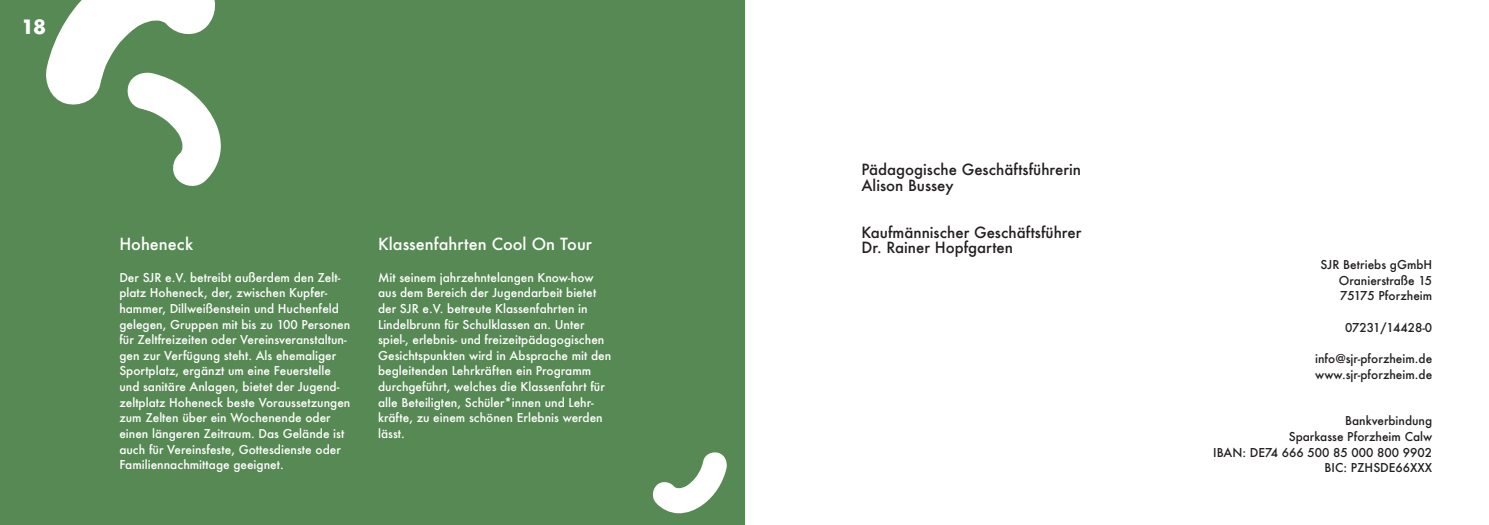
<style>
.page{position:relative;width:1489px;height:525px;background:#fff}
.page>*{position:absolute;margin:0;border:0;box-sizing:border-box;transform-origin:0 0}
.t1{font:700 19.12px "Futura";color:#fff}
.t2{font:500 16.25px "Futura";color:#fff}
.t3{font:500 15px "Futura";color:#231f20}
.t4{font:500 11.88px/15.6px "Futura";color:#fff}
.t5{font:500 11.88px "Futura";color:#231f20}
</style>
<div class="page">
<div style="left:0;top:0;width:744px;height:524px;background:#578954"></div>
<svg style="left:46px;top:0;width:175px;height:186px"></svg>
<svg style="left:652px;top:452px;width:75px;height:61px"></svg>
<p class="t1" style="left:21px;top:13px;width:26px">18</p>
<p class="t2" style="left:119px;top:233px;width:75px">Hoheneck</p>
<p class="t4" style="left:119px;top:269px;width:233px">Der SJR e.V. betreibt außerdem den Zelt&shy;platz Hoheneck, der, zwischen Kupfer&shy;hammer, Dillweißenstein und Huchenfeld gelegen, Gruppen mit bis zu 100 Personen für Zeltfreizeiten oder Vereinsveranstaltun&shy;gen zur Verfügung steht. Als ehemaliger Sportplatz, ergänzt um eine Feuerstelle und sanitäre Anlagen, bietet der Jugend&shy;zeltplatz Hoheneck beste Voraussetzungen zum Zelten über ein Wochenende oder einen längeren Zeitraum. Das Gelände ist auch für Vereinsfeste, Gottesdienste oder Familiennachmittage geeignet.</p>
<p class="t2" style="left:378px;top:233px;width:215px">Klassenfahrten Cool On Tour</p>
<p class="t4" style="left:378px;top:269px;width:235px">Mit seinem jahrzehntelangen Know-how aus dem Bereich der Jugendarbeit bietet der SJR e.V. betreute Klassenfahrten in Lindelbrunn für Schulklassen an. Unter spiel-, erlebnis- und freizeitpädagogischen Gesichtspunkten wird in Absprache mit den begleitenden Lehrkräften ein Programm durchgeführt, welches die Klassenfahrt für alle Beteiligten, Schüler*innen und Lehr&shy;kräfte, zu einem schönen Erlebnis werden lässt.</p>
<p class="t3" style="left:861px;top:159px;width:221px">Pädagogische Geschäftsführerin</p>
<p class="t3" style="left:861px;top:175px;width:93px">Alison Bussey</p>
<p class="t3" style="left:861px;top:222px;width:221px">Kaufmännischer Geschäftsführer</p>
<p class="t3" style="left:861px;top:237px;width:153px">Dr. Rainer Hopfgarten</p>
<p class="t5" style="left:1320px;top:256px;width:113px">SJR Betriebs gGmbH</p>
<p class="t5" style="left:1338px;top:272px;width:95px">Oranierstraße 15</p>
<p class="t5" style="left:1339px;top:287px;width:93px">75175 Pforzheim</p>
<p class="t5" style="left:1344px;top:319px;width:88px">07231/14428-0</p>
<p class="t5" style="left:1314px;top:350px;width:119px">info@sjr-pforzheim.de</p>
<p class="t5" style="left:1314px;top:366px;width:119px">www.sjr-pforzheim.de</p>
<p class="t5" style="left:1344px;top:412px;width:89px">Bankverbindung</p>
<p class="t5" style="left:1288px;top:428px;width:145px">Sparkasse Pforzheim Calw</p>
<p class="t5" style="left:1213px;top:444px;width:220px">IBAN: DE74 666 500 85 000 800 9902</p>
<p class="t5" style="left:1324px;top:459px;width:109px">BIC: PZHSDE66XXX</p>
</div>
